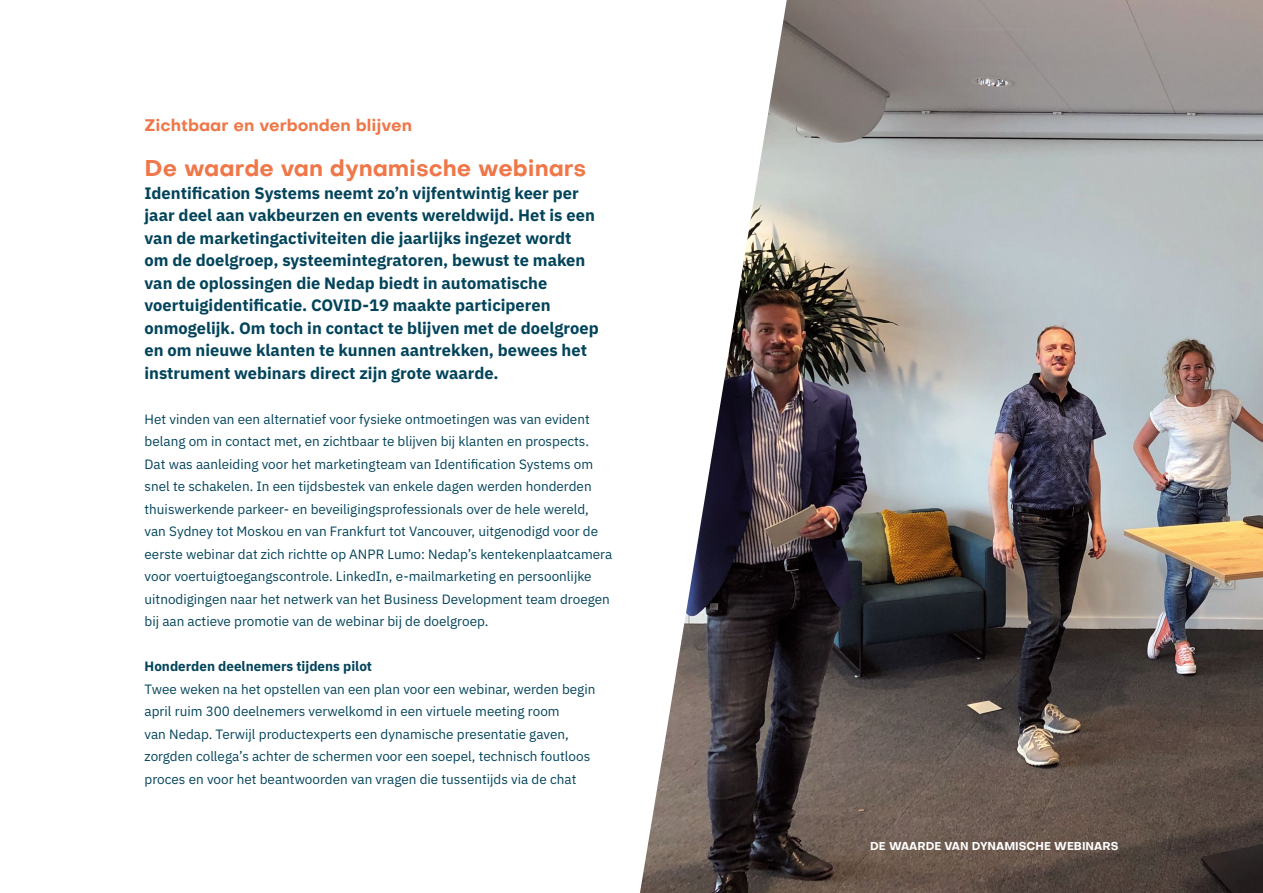
<style>
.page{position:relative;width:1263px;height:893px;background:#fff}
.page>*{position:absolute;margin:0;border:0;box-sizing:border-box;transform-origin:0 0}
.t1{font:700 22.5px "Objectivity";color:#ef7748}
.t2{font:700 16.5px/22.5px "IBM Plex Sans";color:#03445b}
.t3{font:700 16.5px "Objectivity";color:#ef7748}
.t4{font:13.5px/22.5px "IBM Plex Sans";color:#03445b}
.t5{font:700 13.5px "IBM Plex Sans";color:#03445b}
.t6{font:700 11.25px "Objectivity";color:#fff;scale:.96 1}
</style>
<div class="page">
<img style="left:640px;top:0;width:623px;height:893px">
<p class="t3" style="left:145px;top:114px;width:269px">Zichtbaar en verbonden blijven</p>
<h1 class="t1" style="left:145px;top:152px;width:443px">De waarde van dynamische webinars</h1>
<p class="t2" style="left:145px;top:180px;width:456px">Identification Systems neemt zo’n vijfentwintig keer per jaar deel aan vakbeurzen en events wereldwijd. Het is een van de marketingactiviteiten die jaarlijks ingezet wordt om de doelgroep, systeemintegratoren, bewust te maken van de oplossingen die Nedap biedt in automatische voertuigidentificatie. COVID-19 maakte participeren onmogelijk. Om toch in contact te blijven met de doelgroep en om nieuwe klanten te kunnen aantrekken, bewees het instrument webinars direct zijn grote waarde.</p>
<p class="t4" style="left:145px;top:407px;width:469px">Het vinden van een alternatief voor fysieke ontmoetingen was van evident belang om in contact met, en zichtbaar te blijven bij klanten en prospects.<br>Dat was aanleiding voor het marketingteam van Identification Systems om snel te schakelen. In een tijdsbestek van enkele dagen werden honderden thuiswerkende parkeer- en beveiligingsprofessionals over de hele wereld, van Sydney tot Moskou en van Frankfurt tot Vancouver, uitgenodigd voor de eerste webinar dat zich richtte op ANPR Lumo: Nedap’s kentekenplaatcamera voor voertuigtoegangscontrole. LinkedIn, e-mailmarketing en persoonlijke uitnodigingen naar het netwerk van het Business Development team droegen bij aan actieve promotie van de webinar bij de doelgroep.</p>
<p class="t5" style="left:145px;top:656px;width:229px">Honderden deelnemers tijdens pilot</p>
<p class="t4" style="left:145px;top:677px;width:452px">Twee weken na het opstellen van een plan voor een webinar, werden begin april ruim 300 deelnemers verwelkomd in een virtuele meeting room<br>van Nedap. Terwijl productexperts een dynamische presentatie gaven, zorgden collega’s achter de schermen voor een soepel, technisch foutloos proces en voor het beantwoorden van vragen die tussentijds via de chat</p>
<p class="t6" style="left:870px;top:838px;width:260px">DE WAARDE VAN DYNAMISCHE WEBINARS</p>
</div>
